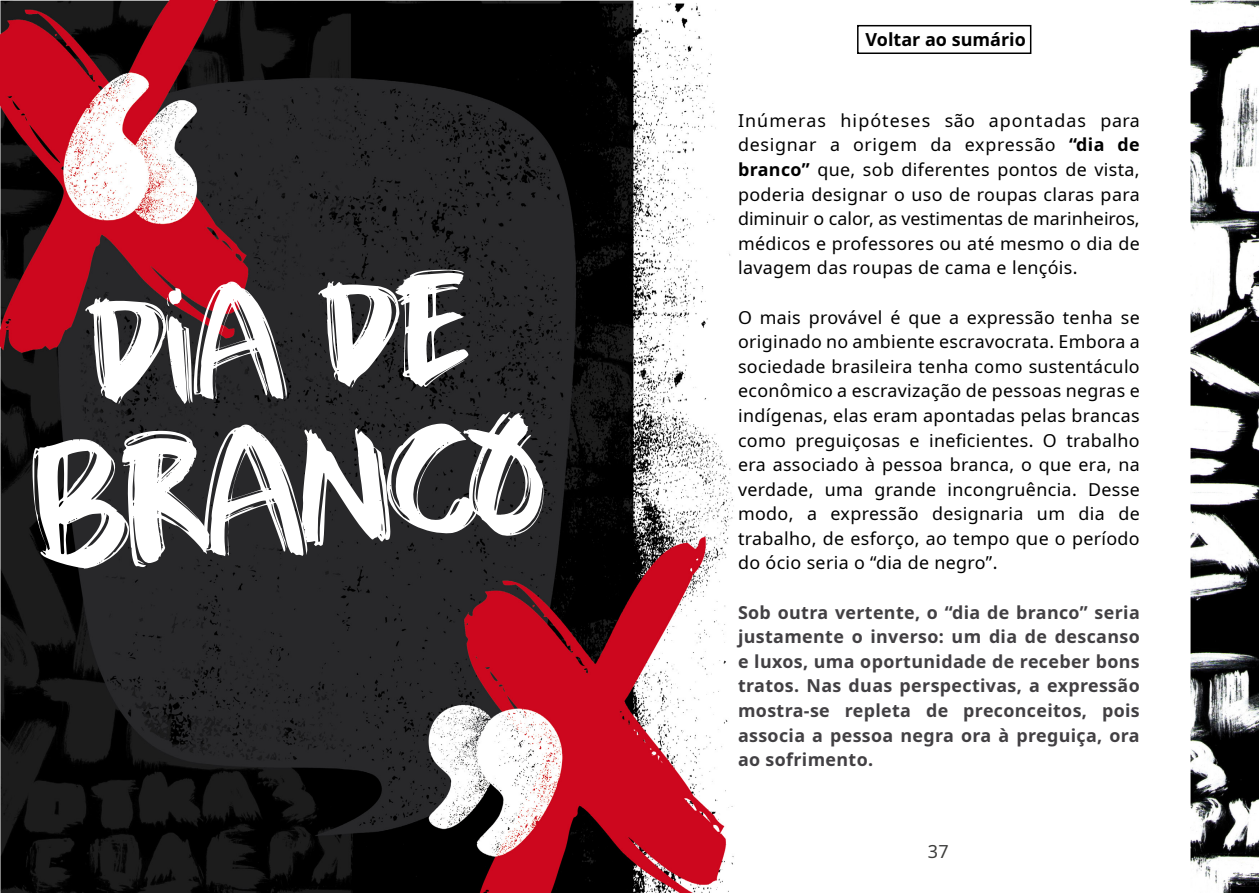
<style>
.page{position:relative;width:1259px;height:893px;background:#fff}
.page>*{position:absolute;margin:0;border:0;box-sizing:border-box;transform-origin:0 0}
.t1{font:196.65px "Beat Drop";color:#fff}
.t2{font:176.25px "Beat Drop";color:#fff}
.t3{font:700 18px "Noto Sans";color:#000}
.t4{font:18px "Noto Sans";color:#3c3c3b}
.t5{font:17.85px/24.6px "Noto Sans";letter-spacing:.02em;color:#000;text-align:justify}
.t6{font:700 17.85px/24.6px "Noto Sans";letter-spacing:.02em;color:#424043;text-align:justify}
.s1{font-weight:700}
</style>
<div class="page">
<img style="left:0;top:0;width:1259px;height:893px">
<div style="left:857px;top:25px;width:174px;height:29px;border:2px solid #000"></div>
<h2 class="t2" style="left:86px;top:256px;width:372px;rotate:-4deg">dia de</h2>
<h1 class="t1" style="left:25px;top:400px;width:513px;rotate:-4deg">branco</h1>
<p class="t3" style="left:865px;top:27px;width:162px">Voltar ao sumário</p>
<p class="t5" style="left:738px;top:108px;width:403px">Inúmeras hipóteses são apontadas para designar a origem da expressão <span class="s1">“dia de branco”</span> que, sob diferentes pontos de vista, poderia designar o uso de roupas claras para diminuir o calor, as vestimentas de marinheiros, médicos e professores ou até mesmo o dia de lavagem das roupas de cama e lençóis.</p>
<p class="t5" style="left:738px;top:305px;width:403px">O mais provável é que a expressão tenha se originado no ambiente escravocrata. Embora a sociedade brasileira tenha como sustentáculo econômico a escravização de pessoas negras e indígenas, elas eram apontadas pelas brancas como preguiçosas e ineficientes. O trabalho era associado à pessoa branca, o que era, na verdade, uma grande incongruência. Desse modo, a expressão designaria um dia de trabalho, de esforço, ao tempo que o período do ócio seria o “dia de negro”.</p>
<p class="t6" style="left:738px;top:600px;width:403px">Sob outra vertente, o “dia de branco” seria justamente o inverso: um dia de descanso e luxos, uma oportunidade de receber bons tratos. Nas duas perspectivas, a expressão mostra-se repleta de preconceitos, pois associa a pessoa negra ora à preguiça, ora ao sofrimento.</p>
<p class="t4" style="left:928px;top:839px;width:22px">37</p>
</div>
